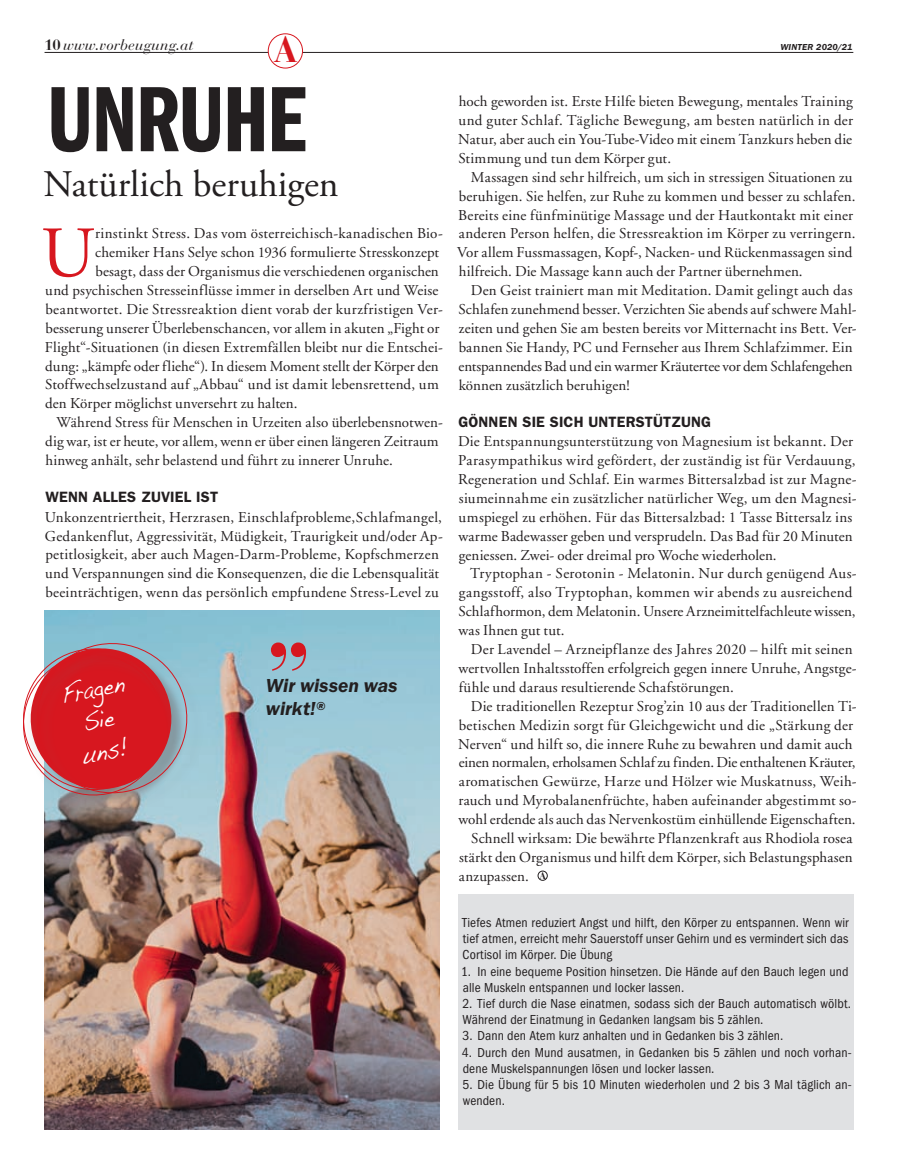
<style>
.page{position:relative;width:898px;height:1174px;background:#fff}
.page>*{position:absolute;margin:0;border:0;box-sizing:border-box;transform-origin:0 0}
.t1{font:96px "ITC Franklin Gothic Std Dm Cp";letter-spacing:-.015em;color:#231f20}
.t2{font:700 90px "Bauer Bodoni LT";color:#d7171f}
.t3{font:72px "Adobe Garamond LT";color:#d7171f}
.t4{font:37.5px "Adobe Garamond Pro";color:#231f20}
.t5{font:36.3px "Bauer Bodoni Bold Os F";color:#d7171f}
.t6{font:26.25px/31.5px "Handwriting Dakota";color:#fff;text-align:center;scale:.8 1}
.t7{font:italic 600 19.5px/23.5px "ITC Franklin Gothic Std";color:#231f20}
.t8{font:15px/18.9px "Adobe Garamond LT";letter-spacing:.01em;color:#231f20}
.t9{font:15px "Adobe Garamond Pro";letter-spacing:.02em;color:#231f20}
.t10{font:15px "Adobe Garamond LT";letter-spacing:-.01em;color:#231f20}
.t11{font:600 15px "ITC Franklin Gothic Std";letter-spacing:.01em;color:#231f20}
.t12{font:15px "Bauer Bodoni Italic Os F";letter-spacing:.01em;color:#231f20}
.t13{font:condensed 13.5px/16.2px "ITC Franklin Gothic Std";letter-spacing:.01em;color:#231f20}
.t14{font:italic 600 9px "ITC Franklin Gothic Std";letter-spacing:.02em;color:#231f20}
.s1{font-family:"Bauer Bodoni LT";font-weight:700}
.s2{font-family:"Adobe Garamond LT"}
.s3{font-family:"Adobe Garamond Pro"}
.s4{font-family:"Bauer Bodoni Bold Os F";font-size:9.75px}
</style>
<div class="page">
<hr style="left:45px;top:52px;width:807px;height:1px;background:#231f20">
<div style="left:268px;top:34px;width:34px;height:34px;background:#fff;border-radius:50%"></div>
<div style="left:268px;top:33px;width:35px;height:35px;border:1px solid #d7171f;border-radius:50%"></div>
<div style="left:537px;top:871px;width:10px;height:9px;border:1px solid #231f20;border-radius:50%"></div>
<img style="left:45px;top:610px;width:395px;height:519px">
<div style="left:39px;top:645px;width:165px;height:165px;background:#76787b;opacity:.55"></div>
<svg style="left:23px;top:637px;width:170px;height:164px;background:#c36169"></svg>
<div style="left:458px;top:893px;width:394px;height:236px;background:#e0e1e3"></div>
<p class="t12" style="left:45px;top:36px;width:150px"><span class="s1">10</span> www.vorbeugung.at</p>
<h3 class="t5" style="left:273px;top:28px;width:26px">A</h3>
<p class="t14" style="left:780px;top:42px;width:73px">WINTER 2020/21</p>
<h1 class="t1" style="left:47px;top:67px;width:261px">UNRUHE</h1>
<h3 class="t4" style="left:43px;top:162px;width:296px">Natürlich beruhigen</h3>
<h3 class="t3" style="left:41px;top:210px;width:55px">U</h3>
<p class="t8" style="left:95px;top:224px;width:349px">rinstinkt Stress. Das vom österreichisch-kanadischen Bio-</p>
<p class="t8" style="left:95px;top:243px;width:345px">chemiker Hans Selye schon 1936 formulierte Stresskonzept</p>
<p class="t8" style="left:95px;top:262px;width:345px">besagt, dass der Organismus die verschiedenen organischen</p>
<p class="t8" style="left:45px;top:281px;width:394px">und psychischen Stresseinflüsse immer in derselben Art und Weise</p>
<p class="t8" style="left:45px;top:299px;width:399px">beantwortet. Die Stressreaktion dient vorab der kurzfristigen Ver-</p>
<p class="t8" style="left:45px;top:318px;width:395px">besserung unserer Überlebenschancen, vor allem in akuten „Fight or</p>
<p class="t8" style="left:45px;top:337px;width:399px">Flight“-Situationen (in diesen Extremfällen bleibt nur die Entschei-</p>
<p class="t8" style="left:45px;top:356px;width:395px">dung: „kämpfe oder fliehe“). In diesem Moment stellt der Körper den</p>
<p class="t8" style="left:45px;top:375px;width:395px">Stoffwechselzustand auf „Abbau“ und ist damit lebensrettend, um</p>
<p class="t8" style="left:45px;top:394px;width:254px">den Körper möglichst unversehrt zu halten.</p>
<p class="t8" style="left:56px;top:413px;width:388px">Während Stress für Menschen in Urzeiten also überlebensnotwen-</p>
<p class="t8" style="left:45px;top:432px;width:395px">dig war, ist er heute, vor allem, wenn er über einen längeren Zeitraum</p>
<p class="t8" style="left:45px;top:450px;width:349px">hinweg anhält, sehr belastend und führt zu innerer Unruhe.</p>
<p class="t11" style="left:45px;top:488px;width:174px">WENN ALLES ZUVIEL IST</p>
<p class="t9" style="left:45px;top:508px;width:398px">Unkonzentriertheit, Herzrasen, Einschlafprobleme,<span class="s2">Schlafmangel,</span></p>
<p class="t8" style="left:45px;top:526px;width:399px">Gedankenflut, Aggressivität, Müdigkeit, Traurigkeit und/oder Ap-</p>
<p class="t9" style="left:45px;top:545px;width:395px"><span class="s2">petitlosigkeit,</span> aber auch Magen-Darm-Probleme, Kopfschmerzen</p>
<p class="t8" style="left:45px;top:564px;width:395px"><span class="s3">und Verspannungen</span> sind die Konsequenzen, die die Lebensqualität beeinträchtigen, wenn das persönlich empfundene Stress-Level zu</p>
<h3 class="t6" style="left:58px;top:679px;width:81px;rotate:-11deg">Fragen<br>Sie uns!</h3>
<h2 class="t2" style="left:266px;top:570px;width:46px">„</h2>
<h3 class="t7" style="left:266px;top:673px;width:133px">Wir wissen was wirkt!®</h3>
<p class="t8" style="left:458px;top:92px;width:396px;text-align:justify">hoch geworden ist. Erste Hilfe bieten Bewegung, mentales Training und guter Schlaf. Tägliche Bewegung, am besten natürlich in der Natur, aber auch ein You-Tube-Video mit einem Tanzkurs heben die Stimmung und tun dem Körper gut.</p>
<p class="t8" style="left:457px;top:167px;width:399px;text-indent:14px">Massagen sind sehr hilfreich, um sich in stressigen Situationen zu beruhigen. Sie helfen, zur Ruhe zu kommen und besser zu schlafen.<br>Bereits eine fünfminütige Massage und der Hautkontakt mit einer anderen Person helfen, die Stressreaktion im Körper zu verringern.<br>Vor allem Fussmassagen, Kopf-, Nacken- und Rückenmassagen sind hilfreich. Die Massage kann auch der Partner übernehmen.</p>
<p class="t8" style="left:458px;top:281px;width:399px;text-indent:13px">Den Geist trainiert man mit Meditation. Damit gelingt auch das Schlafen zunehmend besser. Verzichten Sie abends auf schwere Mahl&shy;zeiten und gehen Sie am besten bereits vor Mitternacht ins Bett. Ver&shy;bannen Sie Handy, PC und Fernseher aus Ihrem Schlafzimmer. Ein entspannendes Bad und ein warmer Kräutertee vor dem Schlafengehen können zusätzlich beruhigen!</p>
<p class="t11" style="left:458px;top:412px;width:254px">GÖNNEN SIE SICH UNTERSTÜTZUNG</p>
<p class="t8" style="left:458px;top:432px;width:400px">Die Entspannungsunterstützung von Magnesium ist bekannt. Der Parasympathikus wird gefördert, der zuständig ist für Verdauung, Regeneration und Schlaf. Ein warmes Bittersalzbad ist zur Magne&shy;siumeinnahme ein zusätzlicher natürlicher Weg, um den Magnesi&shy;umspiegel zu erhöhen. Für das Bittersalzbad: 1 Tasse Bittersalz ins warme Badewasser geben und versprudeln. Das Bad für 20 Minuten geniessen. Zwei- oder dreimal pro Woche wiederholen.</p>
<p class="t8" style="left:458px;top:564px;width:399px;text-indent:12px">Tryptophan - Serotonin - Melatonin. Nur durch genügend Aus&shy;gangsstoff, also Tryptophan, kommen wir abends zu ausreichend Schlafhormon, dem Melatonin. Unsere Arzneimittelfachleute wissen, was Ihnen gut tut.</p>
<p class="t8" style="left:458px;top:639px;width:399px;text-indent:12px">Der Lavendel – Arzneipflanze des Jahres 2020 – hilft mit seinen wertvollen Inhaltsstoffen erfolgreich gegen innere Unruhe, Angstge&shy;fühle und daraus resultierende Schafstörungen.</p>
<p class="t8" style="left:471px;top:696px;width:387px">Die traditionellen Rezeptur Srog’zin 10 aus der Traditionellen Ti-</p>
<p class="t8" style="left:458px;top:715px;width:396px">betischen Medizin sorgt für Gleichgewicht und die „Stärkung der</p>
<p class="t8" style="left:458px;top:734px;width:395px">Nerven“ und hilft so, die innere Ruhe zu bewahren und damit auch</p>
<p class="t10" style="left:458px;top:753px;width:398px">einen normalen, erholsamen Schlaf zu finden. Die enthaltenen Kräuter,</p>
<p class="t8" style="left:458px;top:772px;width:399px">aromatischen Gewürze, Harze und Hölzer wie Muskatnuss, Weih-</p>
<p class="t8" style="left:458px;top:791px;width:399px">rauch und Myrobalanenfrüchte, haben aufeinander abgestimmt so-</p>
<p class="t8" style="left:458px;top:809px;width:398px">wohl erdende als auch das Nervenkostüm einhüllende Eigenschaften.</p>
<p class="t8" style="left:471px;top:828px;width:382px">Schnell wirksam: Die bewährte Pflanzenkraft aus Rhodiola rosea</p>
<p class="t8" style="left:459px;top:847px;width:395px">stärkt den Organismus und hilft dem Körper, sich Belastungsphasen</p>
<p class="t8" style="left:458px;top:866px;width:89px">anzupassen. <span class="s4">A</span></p>
<p class="t13" style="left:462px;top:914px;width:388px;text-align:justify">Tiefes Atmen reduziert Angst und hilft, den Körper zu entspannen. Wenn wir tief atmen, erreicht mehr Sauerstoff unser Gehirn und es vermindert sich das Cortisol im Körper. Die Übung</p>
<p class="t13" style="left:461px;top:963px;width:388px">1. In eine bequeme Position hinsetzen. Die Hände auf den Bauch legen und alle Muskeln entspannen und locker lassen.</p>
<p class="t13" style="left:462px;top:995px;width:390px">2. Tief durch die Nase einatmen, sodass sich der Bauch automatisch wölbt.<br>Während der Einatmung in Gedanken langsam bis 5 zählen.</p>
<p class="t13" style="left:462px;top:1028px;width:322px">3. Dann den Atem kurz anhalten und in Gedanken bis 3 zählen.</p>
<p class="t13" style="left:461px;top:1044px;width:391px">4. Durch den Mund ausatmen, in Gedanken bis 5 zählen und noch vorhan&shy;dene Muskelspannungen lösen und locker lassen.</p>
<p class="t13" style="left:462px;top:1076px;width:390px">5. Die Übung für 5 bis 10 Minuten wiederholen und 2 bis 3 Mal täglich an&shy;wenden.</p>
</div>
